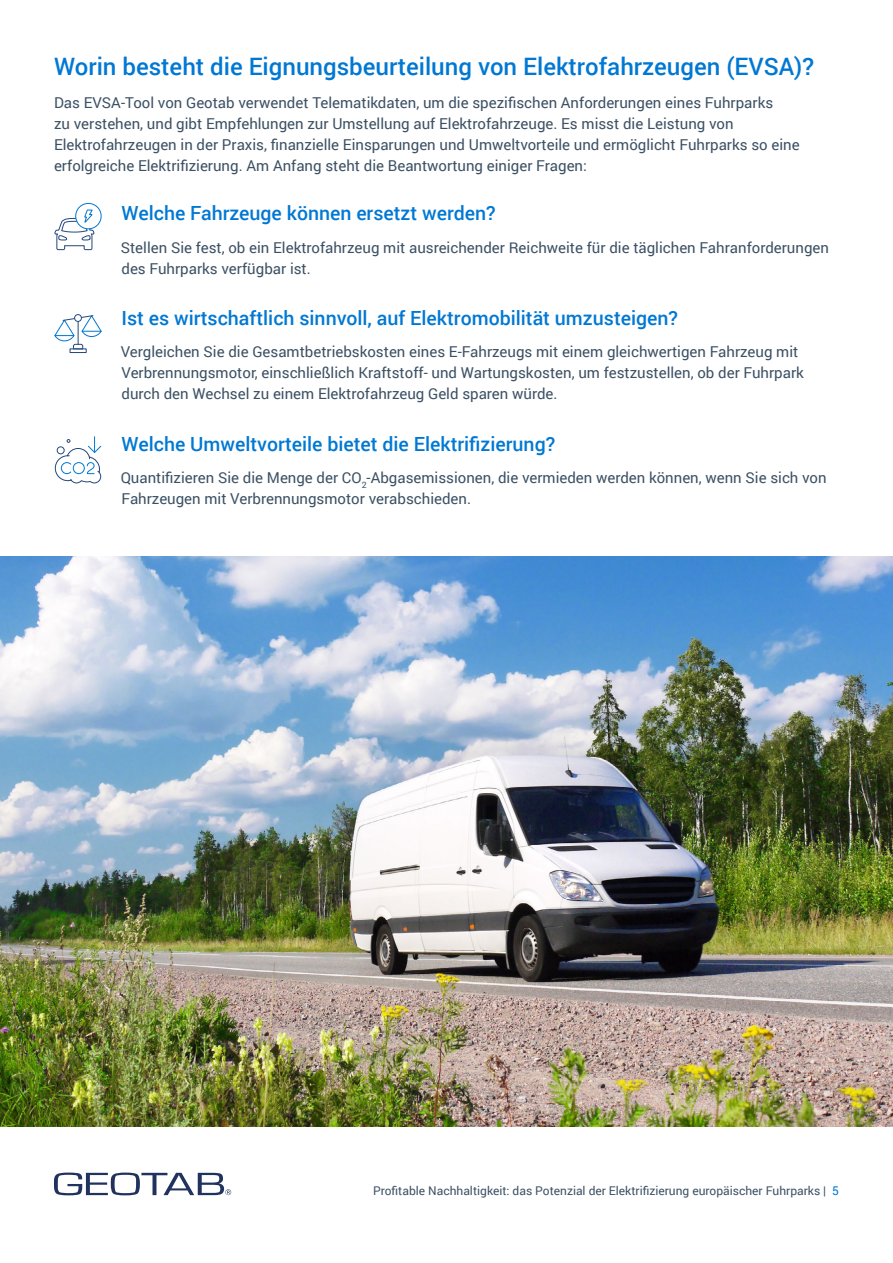
<style>
.page{position:relative;width:893px;height:1263px;background:#fff}
.page>*{position:absolute;margin:0;border:0;box-sizing:border-box;transform-origin:0 0}
.Heading_3__H3{font:500 24px "Roboto";color:#0078d3}
.Heading_4__H4{font:500 19.5px "Roboto";color:#0078d3}
.Indented_List{font:15px/21px "Roboto";color:#3c5164}
.Body_Copy__P{font:15px/21px "Roboto";color:#3c5164}
.t1{font:12px "Roboto";color:#3c5164}
.s1{color:#0078d3}
</style>
<div class="page">
<svg style="left:54px;top:1172px;width:177px;height:23px"></svg>
<img style="left:0;top:557px;width:893px;height:569px">
<svg style="left:76px;top:203px;width:25px;height:26px"></svg>
<div style="left:75px;top:203px;width:27px;height:26px;border:1px solid #0078d3;border-radius:50%"></div>
<svg style="left:54px;top:209px;width:41px;height:41px"></svg>
<svg style="left:54px;top:314px;width:48px;height:36px"></svg>
<div style="left:70px;top:348px;width:17px;height:5px;border:1px solid #23487b"></div>
<svg style="left:55px;top:437px;width:47px;height:47px"></svg>
<h3 class="Heading_3__H3" style="left:54px;top:49px;width:762px">Worin besteht die Eignungsbeurteilung von Elektrofahrzeugen (EVSA)?</h3>
<p class="Body_Copy__P" style="left:54px;top:92px;width:747px">Das EVSA-Tool von Geotab verwendet Telematikdaten, um die spezifischen Anforderungen eines Fuhrparks<br>zu verstehen, und gibt Empfehlungen zur Umstellung auf Elektrofahrzeuge. Es misst die Leistung von Elektrofahrzeugen in der Praxis, finanzielle Einsparungen und Umweltvorteile und ermöglicht Fuhrparks so eine erfolgreiche Elektrifizierung. Am Anfang steht die Beantwortung einiger Fragen:</p>
<p class="Heading_4__H4" style="left:122px;top:199px;width:376px">Welche Fahrzeuge können ersetzt werden?</p>
<p class="Indented_List" style="left:121px;top:236px;width:710px">Stellen Sie fest, ob ein Elektrofahrzeug mit ausreichender Reichweite für die täglichen Fahranforderungen des Fuhrparks verfügbar ist.</p>
<p class="Heading_4__H4" style="left:122px;top:304px;width:558px">Ist es wirtschaftlich sinnvoll, auf Elektromobilität umzusteigen?</p>
<p class="Indented_List" style="left:121px;top:341px;width:685px">Vergleichen Sie die Gesamtbetriebskosten eines E-Fahrzeugs mit einem gleichwertigen Fahrzeug mit<br>Verbrennungsmotor, einschließlich Kraftstoff- und Wartungskosten, um festzustellen, ob der Fuhrpark durch den Wechsel zu einem Elektrofahrzeug Geld sparen würde.</p>
<p class="Heading_4__H4" style="left:122px;top:430px;width:435px">Welche Umweltvorteile bietet die Elektrifizierung?</p>
<p class="Indented_List" style="left:121px;top:467px;width:707px">Quantifizieren Sie die Menge der CO<sub>2</sub>-Abgasemissionen, die vermieden werden können, wenn Sie sich von<br>Fahrzeugen mit Verbrennungsmotor verabschieden.</p>
<p class="t1" style="left:373px;top:1182px;width:467px">Profitable Nachhaltigkeit: das Potenzial der Elektrifizierung europäischer Fuhrparks | <span class="s1">5</span></p>
</div>
